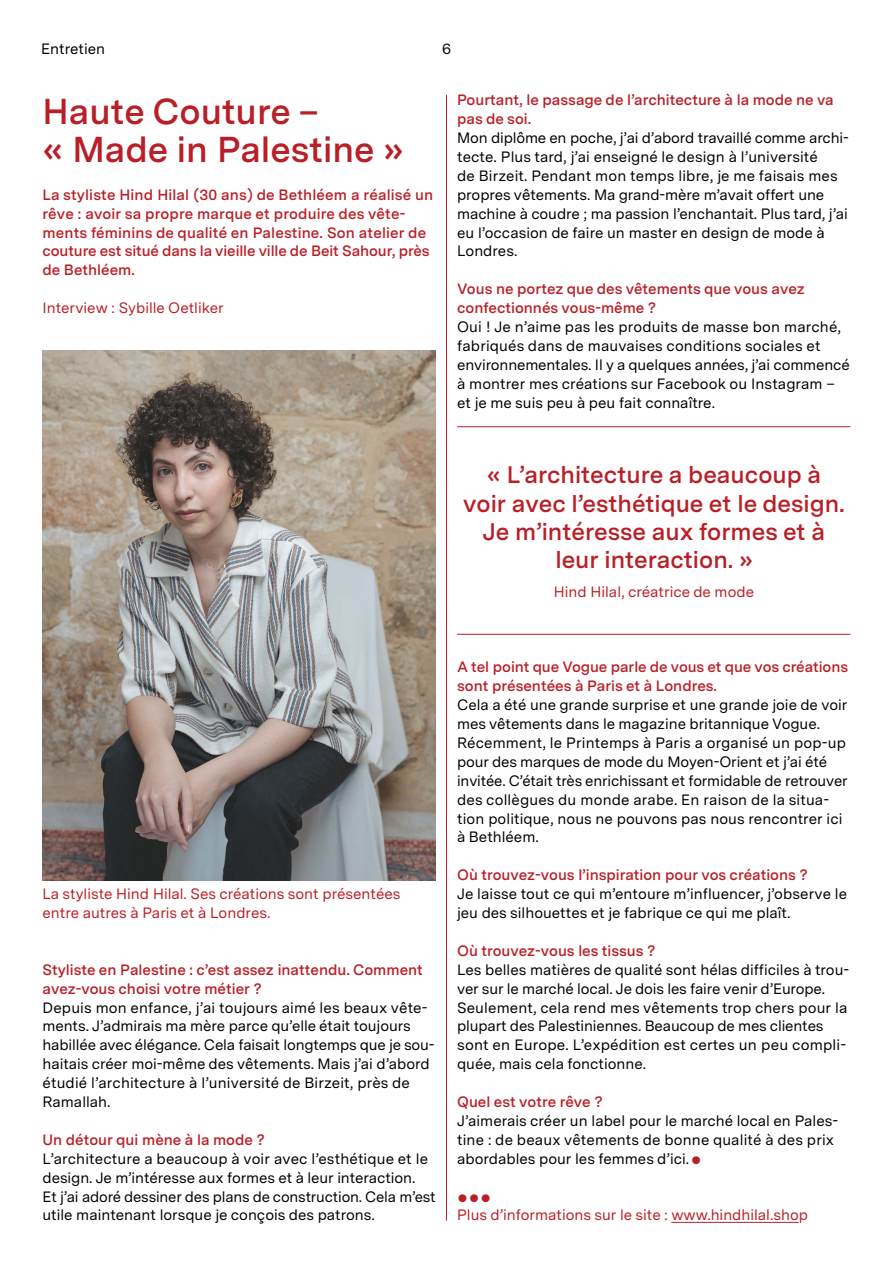
<style>
.page{position:relative;width:893px;height:1263px;background:#fff}
.page>*{position:absolute;margin:0;border:0;box-sizing:border-box;transform-origin:0 0}
.t1{font:600 36px/37.8px "Messina Sans";color:#b91f27}
.t2{font:600 24px/28.3px "Messina Sans";color:#b91f27;text-align:center}
.t3{font:15px/18.9px "Messina Sans";color:#000}
.t4{font:600 15px/18.9px "Messina Sans";color:#b91f27}
.t5{font:15px/18.9px "Messina Sans";color:#b91f27}
.s1{font-family:"Ki Hi Button";color:#b91f27}
</style>
<div class="page">
<hr style="left:446px;top:95px;width:1px;height:1125px;background:#b91f27">
<hr style="left:671px;top:1222px;width:128px;height:1px;background:#b91f27">
<hr style="left:457px;top:426px;width:393px;height:1px;background:#b91f27">
<hr style="left:457px;top:634px;width:393px;height:1px;background:#b91f27">
<img style="left:43px;top:351px;width:393px;height:529px">
<p class="t3" style="left:41px;top:39px;width:65px">Entretien</p>
<p class="t3" style="left:442px;top:39px;width:11px">6</p>
<h1 class="t1" style="left:43px;top:92px;width:363px">Haute Couture –<br>« Made in Palestine »</h1>
<p class="t4" style="left:43px;top:185px;width:392px">La styliste Hind Hilal (30 ans) de Bethléem a réalisé un rêve : avoir sa propre marque et produire des vête&shy;ments féminins de qualité en Palestine. Son atelier de couture est situé dans la vieille ville de Beit Sahour, près de Bethléem.</p>
<p class="t5" style="left:43px;top:298px;width:183px">Interview : Sybille Oetliker</p>
<p class="t4" style="left:457px;top:90px;width:378px">Pourtant, le passage de l’architecture à la mode ne va pas de soi.</p>
<p class="t3" style="left:457px;top:128px;width:393px">Mon diplôme en poche, j’ai d’abord travaillé comme archi&shy;tecte. Plus tard, j’ai enseigné le design à l’université<br>de Birzeit. Pendant mon temps libre, je me faisais mes propres vêtements. Ma grand-mère m’avait offert une machine à coudre ; ma passion l’enchantait. Plus tard, j’ai eu l’occasion de faire un master en design de mode à Londres.</p>
<p class="t4" style="left:457px;top:279px;width:349px">Vous ne portez que des vêtements que vous avez confectionnés vous-même ?</p>
<p class="t3" style="left:457px;top:317px;width:394px">Oui ! Je n’aime pas les produits de masse bon marché, fabriqués dans de mauvaises conditions sociales et environnementales. Il y a quelques années, j’ai commencé à montrer mes créations sur Facebook ou Instagram – et je me suis peu à peu fait connaître.</p>
<h2 class="t2" style="left:463px;top:460px;width:383px">« L’architecture a beaucoup à voir avec l’esthétique et le design.<br>Je m’intéresse aux formes et à leur interaction. »</h2>
<p class="t5" style="left:554px;top:582px;width:202px">Hind Hilal, créatrice de mode</p>
<p class="t5" style="left:43px;top:884px;width:359px">La styliste Hind Hilal. Ses créations sont présentées entre autres à Paris et à Londres.</p>
<p class="t4" style="left:43px;top:960px;width:382px">Styliste en Palestine : c’est assez inattendu. Comment avez-vous choisi votre métier ?</p>
<p class="t3" style="left:43px;top:998px;width:394px">Depuis mon enfance, j’ai toujours aimé les beaux vête&shy;ments. J’admirais ma mère parce qu’elle était toujours habillée avec élégance. Cela faisait longtemps que je sou&shy;haitais créer moi-même des vêtements. Mais j’ai d’abord étudié l’architecture à l’université de Birzeit, près de Ramallah.</p>
<p class="t4" style="left:43px;top:1130px;width:224px">Un détour qui mène à la mode ?</p>
<p class="t3" style="left:43px;top:1149px;width:395px">L’architecture a beaucoup à voir avec l’esthétique et le design. Je m’intéresse aux formes et à leur interaction.<br>Et j’ai adoré dessiner des plans de construction. Cela m’est utile maintenant lorsque je conçois des patrons.</p>
<p class="t4" style="left:457px;top:657px;width:392px">A tel point que Vogue parle de vous et que vos créations sont présentées à Paris et à Londres.</p>
<p class="t3" style="left:457px;top:695px;width:392px">Cela a été une grande surprise et une grande joie de voir mes vêtements dans le magazine britannique Vogue.<br>Récemment, le Printemps à Paris a organisé un pop-up pour des marques de mode du Moyen-Orient et j’ai été invitée. C’était très enrichissant et formidable de retrouver des collègues du monde arabe. En raison de la situa&shy;tion politique, nous ne pouvons pas nous rencontrer ici à Bethléem.</p>
<p class="t4" style="left:457px;top:865px;width:352px">Où trouvez-vous l’inspiration pour vos créations ?</p>
<p class="t3" style="left:457px;top:884px;width:392px">Je laisse tout ce qui m’entoure m’influencer, j’observe le jeu des silhouettes et je fabrique ce qui me plaît.</p>
<p class="t4" style="left:457px;top:941px;width:200px">Où trouvez-vous les tissus ?</p>
<p class="t3" style="left:457px;top:960px;width:394px">Les belles matières de qualité sont hélas difficiles à trou&shy;ver sur le marché local. Je dois les faire venir d’Europe.<br>Seulement, cela rend mes vêtements trop chers pour la plupart des Palestiniennes. Beaucoup de mes clientes sont en Europe. L’expédition est certes un peu compli&shy;quée, mais cela fonctionne.</p>
<p class="t4" style="left:457px;top:1092px;width:147px">Quel est votre rêve ?</p>
<p class="t3" style="left:457px;top:1111px;width:383px">J’aimerais créer un label pour le marché local en Pales&shy;tine : de beaux vêtements de bonne qualité à des prix abordables pour les femmes d’ici.<span class="s1">•</span></p>
<p class="t5" style="left:457px;top:1206px;width:352px">Plus d’informations sur le site : www.hindhilal.shop</p>
</div>
